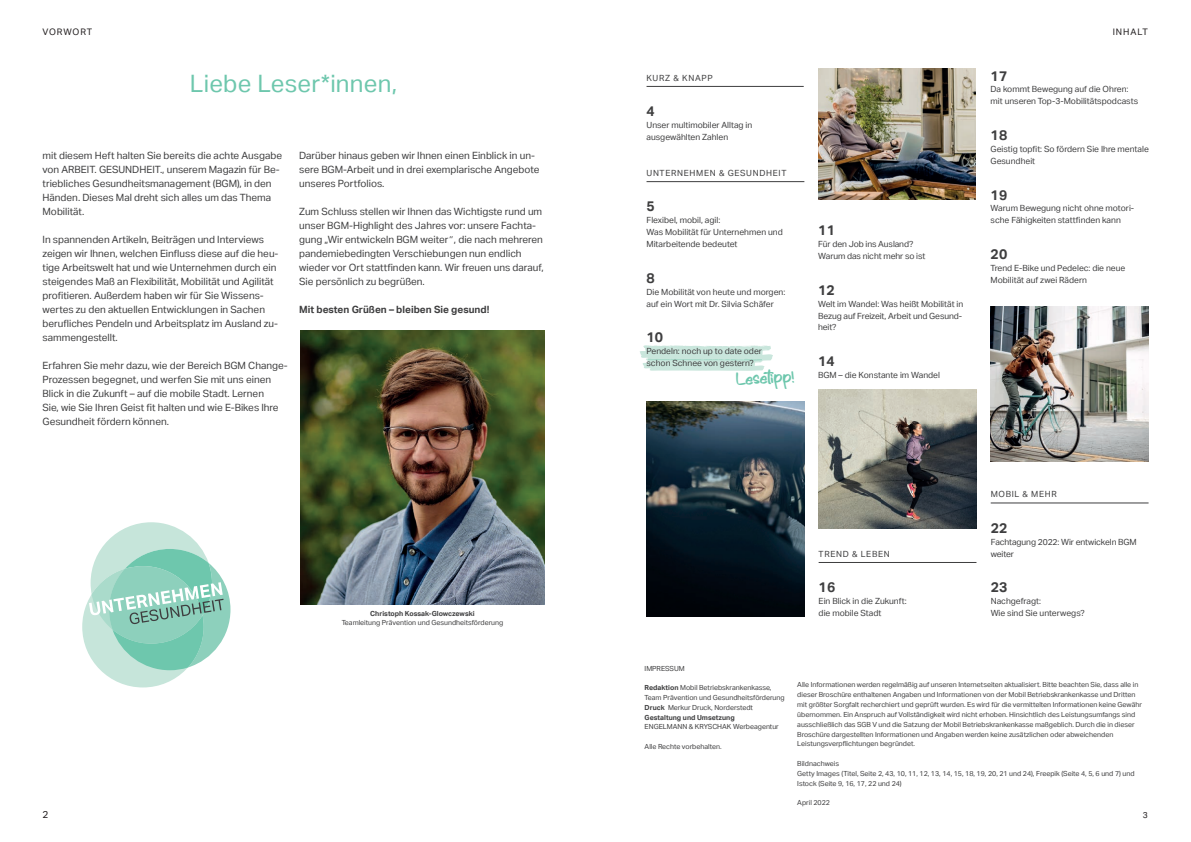
<style>
.page{position:relative;width:1191px;height:842px;background:#fff}
.page>*{position:absolute;margin:0;border:0;box-sizing:border-box;transform-origin:0 0}
.t1{font:24px "Aktiv Grotesk";letter-spacing:.01em;color:#6ec7ad}
.t2{font:16px "Wordwalker";color:#6ec7ad}
.t3{font:700 14px "Aktiv Grotesk";letter-spacing:.01em;color:#3e3e3f}
.t4{font:10px/14px "Aktiv Grotesk";color:#3e3e3f}
.t5{font:700 10px "Aktiv Grotesk";color:#3e3e3f}
.t6{font:10px "Aktiv Grotesk";color:#231f20}
.t7{font:9px "Aktiv Grotesk";letter-spacing:.1em;color:#231f20}
.t8{font:8.5px/11.9px "Aktiv Grotesk";color:#3e3e3f}
.t9{font:8.5px "Aktiv Grotesk";letter-spacing:.08em;color:#3e3e3f}
.t10{font:8.5px "Aktiv Grotesk";color:#231f20}
.t11{font:7px/9.8px "Aktiv Grotesk";color:#3e3e3f}
.t12{font:700 7px "Aktiv Grotesk";color:#3e3e3f}
.s1{font-family:"Frutiger LT Std";font-weight:300}
.s2{font-weight:700}
</style>
<div class="page">
<svg style="left:640px;top:345px;width:133px;height:26px;background:#cfe9e0"></svg>
<hr style="left:818px;top:562px;width:158px;height:1px;background:#3e3e3f">
<hr style="left:990px;top:503px;width:158px;height:1px;background:#3e3e3f">
<img style="left:646px;top:402px;width:158px;height:214px">
<img style="left:818px;top:69px;width:157px;height:130px">
<img style="left:818px;top:390px;width:158px;height:138px">
<img style="left:990px;top:307px;width:158px;height:154px">
<hr style="left:646px;top:181px;width:158px;height:1px;background:#3e3e3f">
<hr style="left:646px;top:86px;width:157px;height:1px;background:#3e3e3f">
<img style="left:300px;top:330px;width:244px;height:274px">
<div style="left:82px;top:566px;width:122px;height:121px;background:#c6e5da;border-radius:50%"></div>
<svg style="left:89px;top:522px;width:141px;height:148px"></svg>
<p class="t7" style="left:43px;top:26px;width:51px">VORWORT</p>
<p class="t7" style="left:1112px;top:26px;width:37px">INHALT</p>
<h1 class="t1" style="left:190px;top:70px;width:209px">Liebe Leser*innen,</h1>
<p class="t4" style="left:43px;top:148px;width:241px">mit diesem Heft halten Sie bereits die achte Ausgabe von ARBEIT. GESUNDHEIT., unserem Magazin für Be&shy;triebliches Gesundheitsmanagement (BGM), in den Händen. Dieses Mal dreht sich alles um das Thema Mobilität.</p>
<p class="t4" style="left:43px;top:232px;width:237px">In spannenden Artikeln, Beiträgen und Interviews zeigen wir Ihnen, welchen Einfluss diese auf die heu&shy;tige Arbeitswelt hat und wie Unternehmen durch ein steigendes Maß an Flexibilität, Mobilität und Agilität profitieren. Außerdem haben wir für Sie Wissens&shy;wertes zu den aktuellen Entwicklungen in Sachen berufliches Pendeln und Arbeitsplatz im Ausland zu&shy;sammengestellt.</p>
<p class="t4" style="left:43px;top:358px;width:247px">Erfahren Sie mehr dazu, wie der Bereich BGM Change-Prozessen begegnet, und werfen Sie mit uns einen Blick in die Zukunft – auf die mobile Stadt. Lernen<br>Sie, wie Sie Ihren Geist fit halten und wie E-Bikes Ihre Gesundheit fördern können.</p>
<p class="t4" style="left:299px;top:148px;width:242px">Darüber hinaus geben wir Ihnen einen Einblick in un&shy;sere BGM-Arbeit und in drei exemplarische Angebote unseres Portfolios.</p>
<p class="t4" style="left:299px;top:204px;width:246px">Zum Schluss stellen wir Ihnen das Wichtigste rund um unser BGM-Highlight des Jahres vor: unsere Fachta&shy;gung „Wir entwickeln BGM weiter<span class="s1">“</span>, die nach mehreren pandemiebedingten Verschiebungen nun endlich wieder vor Ort stattfinden kann. Wir freuen uns darauf, Sie persönlich zu begrüßen.</p>
<p class="t5" style="left:299px;top:303px;width:192px">Mit besten Grüßen – bleiben Sie gesund!</p>
<p class="t12" style="left:370px;top:609px;width:106px">Christoph Kossak-Glowczewski</p>
<p class="t11" style="left:342px;top:618px;width:163px">Teamleitung Prävention und Gesundheitsförderung</p>
<p class="t9" style="left:646px;top:72px;width:68px">KURZ &amp; KNAPP</p>
<h3 class="t3" style="left:646px;top:103px;width:10px">4</h3>
<p class="t8" style="left:646px;top:119px;width:107px">Unser multimobiler Alltag in ausgewählten Zahlen</p>
<p class="t9" style="left:646px;top:168px;width:141px">UNTERNEHMEN &amp; GESUNDHEIT</p>
<h3 class="t3" style="left:646px;top:198px;width:10px">5</h3>
<p class="t8" style="left:646px;top:214px;width:138px">Flexibel, mobil, agil:<br>Was Mobilität für Unternehmen und<br>Mitarbeitende bedeutet</p>
<h3 class="t3" style="left:646px;top:269px;width:10px">8</h3>
<p class="t8" style="left:646px;top:286px;width:140px">Die Mobilität von heute und morgen: auf ein Wort mit Dr. Silvia Schäfer</p>
<h3 class="t3" style="left:646px;top:329px;width:18px">10</h3>
<p class="t8" style="left:646px;top:345px;width:117px">Pendeln: noch up to date oder schon Schnee von gestern?</p>
<h2 class="t2" style="left:735px;top:368px;width:60px;rotate:-2deg">Lesetipp!</h2>
<h3 class="t3" style="left:818px;top:222px;width:18px">11</h3>
<p class="t8" style="left:818px;top:238px;width:109px">Für den Job ins Ausland?<br>Warum das nicht mehr so ist</p>
<h3 class="t3" style="left:818px;top:281px;width:18px">12</h3>
<p class="t8" style="left:818px;top:298px;width:147px">Welt im Wandel: Was heißt Mobilität in<br>Bezug auf Freizeit, Arbeit und Gesund&shy;heit?</p>
<h3 class="t3" style="left:818px;top:352px;width:18px">14</h3>
<p class="t8" style="left:818px;top:369px;width:123px">BGM – die Konstante im Wandel</p>
<h3 class="t3" style="left:990px;top:67px;width:18px">17</h3>
<p class="t8" style="left:990px;top:83px;width:149px">Da kommt Bewegung auf die Ohren: mit unseren Top-3-Mobilitätspodcasts</p>
<h3 class="t3" style="left:990px;top:126px;width:18px">18</h3>
<p class="t8" style="left:990px;top:143px;width:160px">Geistig topfit: So fördern Sie Ihre mentale<br>Gesundheit</p>
<h3 class="t3" style="left:990px;top:186px;width:18px">19</h3>
<p class="t8" style="left:990px;top:202px;width:145px">Warum Bewegung nicht ohne motori&shy;sche Fähigkeiten stattfinden kann</p>
<h3 class="t3" style="left:990px;top:245px;width:18px">20</h3>
<p class="t8" style="left:990px;top:262px;width:136px">Trend E-Bike und Pedelec: die neue<br>Mobilität auf zwei Rädern</p>
<p class="t9" style="left:818px;top:548px;width:73px">TREND &amp; LEBEN</p>
<h3 class="t3" style="left:818px;top:579px;width:18px">16</h3>
<p class="t8" style="left:818px;top:595px;width:89px">Ein Blick in die Zukunft: die mobile Stadt</p>
<p class="t9" style="left:990px;top:489px;width:68px">MOBIL &amp; MEHR</p>
<h3 class="t3" style="left:990px;top:519px;width:18px">22</h3>
<p class="t8" style="left:990px;top:536px;width:147px">Fachtagung 2022: Wir entwickeln BGM weiter</p>
<h3 class="t3" style="left:990px;top:579px;width:18px">23</h3>
<p class="t8" style="left:990px;top:595px;width:95px">Nachgefragt:<br>Wie sind Sie unterwegs?</p>
<p class="t11" style="left:644px;top:663px;width:42px">IMPRESSUM</p>
<p class="t11" style="left:644px;top:683px;width:141px"><span class="s2">Redaktion</span> Mobil Betriebskrankenkasse, Team Prävention und Gesundheitsförderung <span class="s2">Druck</span> Merkur Druck, Norderstedt <span class="s2">Gestaltung und Umsetzung</span></p>
<p class="t11" style="left:644px;top:722px;width:136px">ENGELMANN &amp; KRYSCHAK Werbeagentur</p>
<p class="t11" style="left:644px;top:741px;width:78px">Alle Rechte vorbehalten.</p>
<p class="t11" style="left:797px;top:680px;width:346px">Alle Informationen werden regelmäßig auf unseren Internetseiten aktualisiert. Bitte beachten Sie, dass alle in dieser Broschüre enthaltenen Angaben und Informationen von der Mobil Betriebskrankenkasse und Dritten mit größter Sorgfalt recherchiert und geprüft wurden. Es wird für die vermittelten Informationen keine Gewähr übernommen. Ein Anspruch auf Vollständigkeit wird nicht erhoben. Hinsichtlich des Leistungsumfangs sind ausschließlich das SGB V und die Satzung der Mobil Betriebskrankenkasse maßgeblich. Durch die in dieser Broschüre dargestellten Informationen und Angaben werden keine zusätzlichen oder abweichenden Leistungsverpflichtungen begründet.</p>
<p class="t11" style="left:797px;top:758px;width:339px">Bildnachweis<br>Getty Images (Titel, Seite 2, 43, 10, 11, 12, 13, 14, 15, 18, 19, 20, 21 und 24), Freepik (Seite 4, 5, 6 und 7) und<br>Istock (Seite 9, 16, 17, 22 und 24)</p>
<p class="t11" style="left:797px;top:798px;width:34px">April 2022</p>
<p class="t6" style="left:43px;top:809px;width:7px">2</p>
<p class="t10" style="left:1143px;top:810px;width:7px">3</p>
</div>
